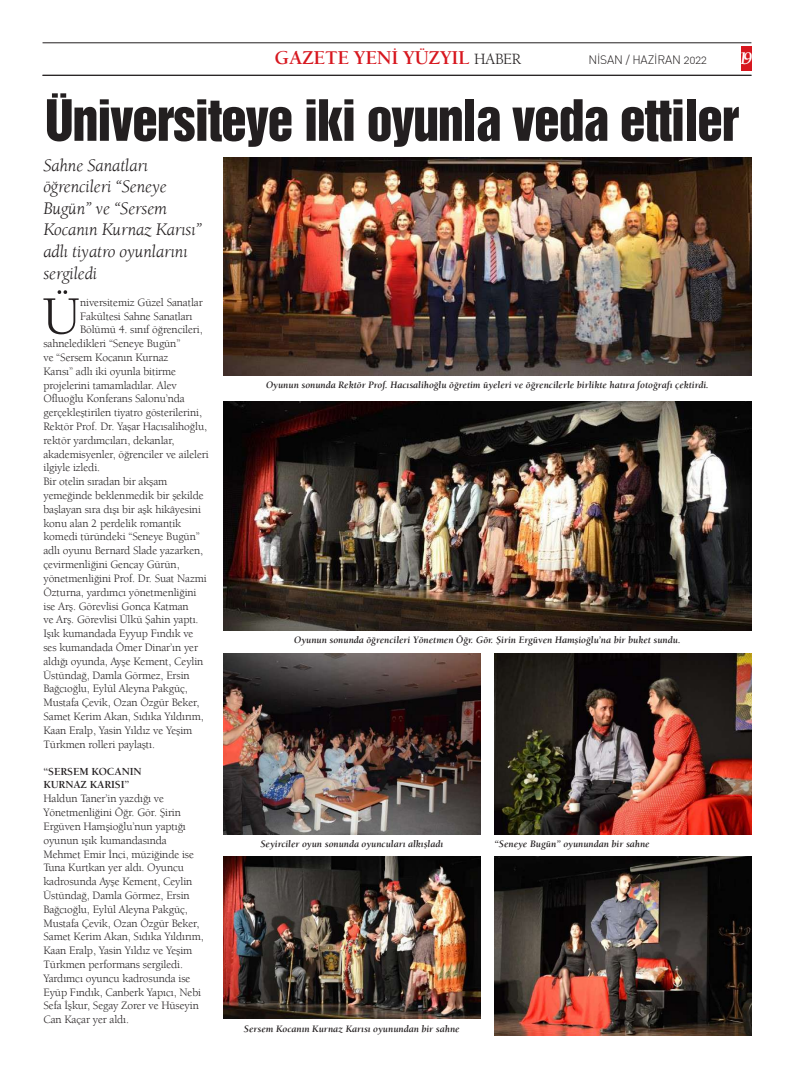
<style>
.page{position:relative;width:794px;height:1078px;background:#fff}
.page>*{position:absolute;margin:0;border:0;box-sizing:border-box;transform-origin:0 0}
.t1{font:55px "Berkeley Oldstyle";color:#231f20}
.t2{font:52px "Helvetica Inserat";letter-spacing:-.025em;color:#231f20}
.t3{font:700 20px "Berkeley Oldstyle";letter-spacing:-.02em;color:#d7171f}
.t4{font:italic 18px/21.6px "Berkeley Oldstyle";letter-spacing:-.01em;color:#231f20}
.t5{font:italic 700 18px "Berkeley Oldstyle";color:#fff}
.t6{font:12px "DIN Light Alternate";letter-spacing:-.015em;color:#231f20}
.t7{font:11.5px/13.8px "Berkeley Oldstyle";letter-spacing:-.01em;color:#231f20}
.t8{font:700 11px/13.8px "Berkeley Oldstyle";letter-spacing:-.01em;color:#231f20}
.t9{font:italic 700 10px "Berkeley Oldstyle";color:#231f20}
.s1{font-weight:400;font-size:16px;color:#231f20}
</style>
<div class="page">
<img style="left:223px;top:158px;width:528px;height:218px">
<img style="left:223px;top:401px;width:528px;height:229px">
<img style="left:223px;top:653px;width:257px;height:181px">
<img style="left:494px;top:653px;width:257px;height:181px">
<img style="left:223px;top:856px;width:257px;height:162px">
<img style="left:494px;top:856px;width:257px;height:179px">
<hr style="left:43px;top:43px;width:708px;height:1px;background:#231f20">
<hr style="left:43px;top:75px;width:708px;height:1px;background:#231f20">
<div style="left:741px;top:46px;width:10px;height:25px;background:#d7171f"></div>
<h3 class="t3" style="left:275px;top:45px;width:248px">GAZETE YENİ YÜZYIL <span class="s1">HABER</span></h3>
<p class="t6" style="left:588px;top:53px;width:120px">NİSAN / HAZİRAN 2022</p>
<h3 class="t5" style="left:738px;top:47px;width:15px">19</h3>
<h2 class="t2" style="left:45px;top:89px;width:696px">Üniversiteye iki oyunla veda ettiler</h2>
<h3 class="t4" style="left:43px;top:154px;width:160px">Sahne Sanatları öğrencileri “Seneye<br>Bugün” ve “Sersem<br>Kocanın Kurnaz Karısı” adlı tiyatro oyunlarını sergiledi</h3>
<h1 class="t1" style="left:43px;top:283px;width:39px">Ü</h1>
<p class="t7" style="left:80px;top:295px;width:124px">niversitemiz Güzel Sanatlar</p>
<p class="t7" style="left:80px;top:309px;width:114px">Fakültesi Sahne Sanatları</p>
<p class="t7" style="left:80px;top:322px;width:124px">Bölümü 4. sınıf öğrencileri,</p>
<p class="t7" style="left:43px;top:336px;width:138px">sahneledikleri “Seneye Bugün”</p>
<p class="t7" style="left:43px;top:350px;width:126px">ve “Sersem Kocanın Kurnaz</p>
<p class="t7" style="left:43px;top:364px;width:134px">Karısı” adlı iki oyunla bitirme</p>
<p class="t7" style="left:43px;top:378px;width:135px">projelerini tamamladılar. Alev</p>
<p class="t7" style="left:43px;top:391px;width:143px">Ofluoğlu Konferans Salonu’nda</p>
<p class="t7" style="left:43px;top:405px;width:160px">gerçekleştirilen tiyatro gösterilerini,</p>
<p class="t7" style="left:43px;top:419px;width:165px">Rektör Prof. Dr. Yaşar Hacısalihoğlu,</p>
<p class="t7" style="left:43px;top:433px;width:133px">rektör yardımcıları, dekanlar,</p>
<p class="t7" style="left:43px;top:447px;width:167px">akademisyenler, öğrenciler ve aileleri</p>
<p class="t7" style="left:43px;top:460px;width:58px">ilgiyle izledi.</p>
<p class="t7" style="left:43px;top:474px;width:125px">Bir otelin sıradan bir akşam</p>
<p class="t7" style="left:43px;top:488px;width:162px">yemeğinde beklenmedik bir şekilde</p>
<p class="t7" style="left:43px;top:502px;width:159px">başlayan sıra dışı bir aşk hikâyesini</p>
<p class="t7" style="left:43px;top:516px;width:139px">konu alan 2 perdelik romantik</p>
<p class="t7" style="left:43px;top:529px;width:158px">komedi türündeki “Seneye Bugün”</p>
<p class="t7" style="left:43px;top:543px;width:161px">adlı oyunu Bernard Slade yazarken,</p>
<p class="t7" style="left:43px;top:557px;width:138px">çevirmenliğini Gencay Gürün,</p>
<p class="t7" style="left:43px;top:571px;width:165px">yönetmenliğini Prof. Dr. Suat Nazmi</p>
<p class="t7" style="left:43px;top:585px;width:155px">Özturna, yardımcı yönetmenliğini</p>
<p class="t7" style="left:43px;top:598px;width:147px">ise Arş. Görevlisi Gonca Katman</p>
<p class="t7" style="left:43px;top:612px;width:157px">ve Arş. Görevlisi Ülkü Şahin yaptı.</p>
<p class="t7" style="left:43px;top:626px;width:151px">Işık kumandada Eyyup Fındık ve</p>
<p class="t7" style="left:43px;top:640px;width:156px">ses kumandada Ömer Dinar’ın yer</p>
<p class="t7" style="left:43px;top:654px;width:161px">aldığı oyunda, Ayşe Kement, Ceylin</p>
<p class="t7" style="left:43px;top:667px;width:148px">Üstündağ, Damla Görmez, Ersin</p>
<p class="t7" style="left:43px;top:681px;width:146px">Bağcıoğlu, Eylül Aleyna Pakgüç,</p>
<p class="t7" style="left:43px;top:695px;width:157px">Mustafa Çevik, Ozan Özgür Beker,</p>
<p class="t7" style="left:43px;top:709px;width:162px">Samet Kerim Akan, Sıdıka Yıldırım,</p>
<p class="t7" style="left:43px;top:723px;width:150px">Kaan Eralp, Yasin Yıldız ve Yeşim</p>
<p class="t7" style="left:43px;top:736px;width:113px">Türkmen rolleri paylaştı.</p>
<p class="t8" style="left:43px;top:764px;width:100px">“SERSEM KOCANIN<br>KURNAZ KARISI”</p>
<p class="t7" style="left:43px;top:791px;width:162px">Haldun Taner’in yazdığı ve<br>Yönetmenliğini Öğr. Gör. Şirin<br>Ergüven Hamşioğlu’nun yaptığı oyunun ışık kumandasında<br>Mehmet Emir İnci, müziğinde ise<br>Tuna Kurtkan yer aldı. Oyuncu kadrosunda Ayşe Kement, Ceylin<br>Üstündağ, Damla Görmez, Ersin<br>Bağcıoğlu, Eylül Aleyna Pakgüç,<br>Mustafa Çevik, Ozan Özgür Beker,<br>Samet Kerim Akan, Sıdıka Yıldırım,<br>Kaan Eralp, Yasin Yıldız ve Yeşim<br>Türkmen performans sergiledi.<br>Yardımcı oyuncu kadrosunda ise<br>Eyüp Fındık, Canberk Yapıcı, Nebi<br>Sefa İşkur, Segay Zorer ve Hüseyin<br>Can Kaçar yer aldı.</p>
<p class="t9" style="left:266px;top:379px;width:444px">Oyunun sonunda Rektör Prof. Hacısalihoğlu öğretim üyeleri ve öğrencilerle birlikte hatıra fotoğrafı çektirdi.</p>
<p class="t9" style="left:294px;top:634px;width:388px">Oyunun sonunda öğrencileri Yönetmen Öğr. Gör. Şirin Ergüven Hamşioğlu’na bir buket sundu.</p>
<p class="t9" style="left:260px;top:837px;width:184px">Seyirciler oyun sonunda oyuncuları alkışladı</p>
<p class="t9" style="left:494px;top:837px;width:157px">“Seneye Bugün” oyunundan bir sahne</p>
<p class="t9" style="left:244px;top:1022px;width:217px">Sersem Kocanın Kurnaz Karısı oyunundan bir sahne</p>
</div>
